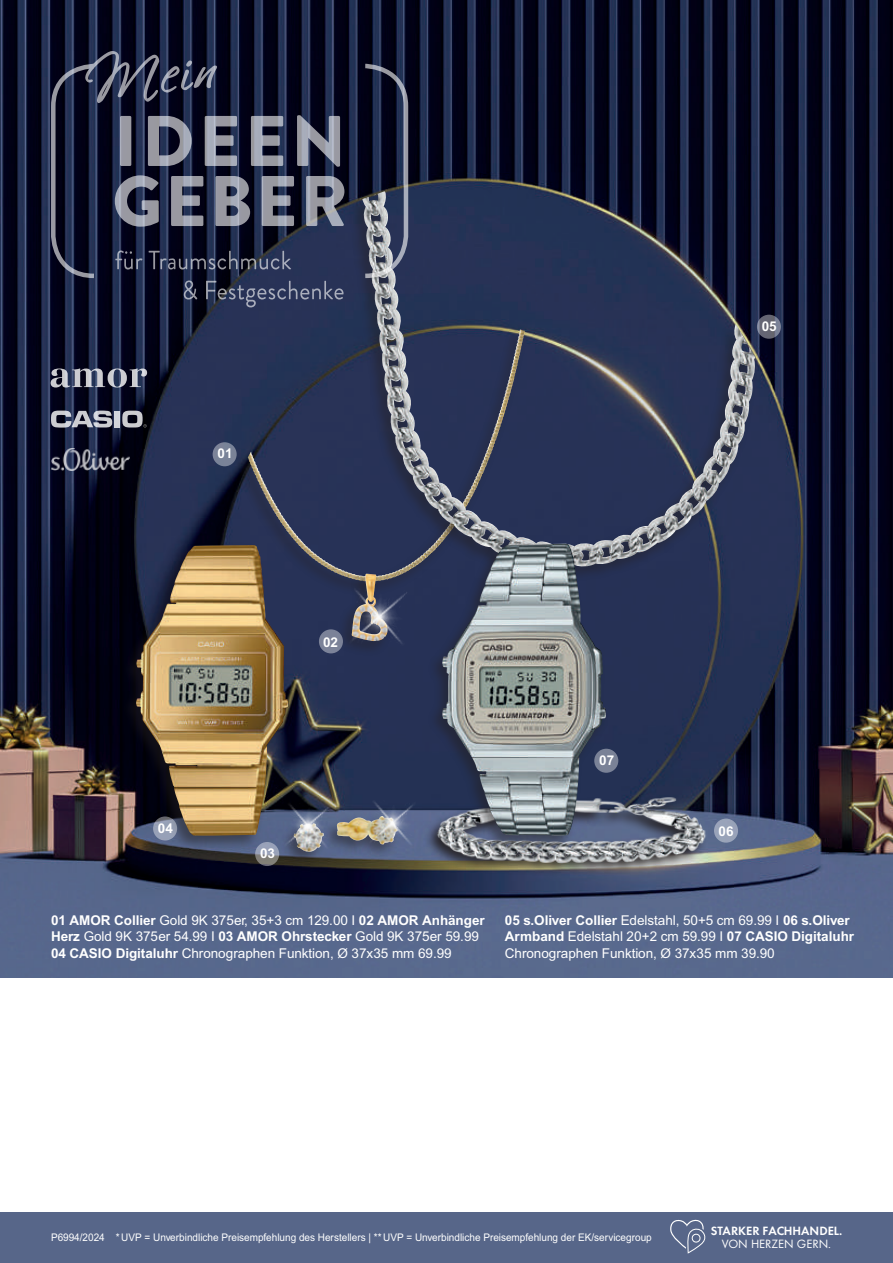
<style>
.page{position:relative;width:893px;height:1263px;background:#fff}
.page>*{position:absolute;margin:0;border:0;box-sizing:border-box;transform-origin:0 0}
.t1{font:13.5px/16.2px "Arial MT Pro";letter-spacing:-.005em;color:#fff}
.t2{font:700 13.5px "Arial MT Pro";color:#fff}
.t3{font:600 12.45px "Futura T";color:#fff}
.t4{font:12.45px "Futura T";color:#fff}
.t5{font:10.5px "Arial MT Pro";color:#fff;scale:.95 1}
.s1{font-weight:700}
</style>
<div class="page">
<img style="left:0;top:0;width:893px;height:978px">
<div style="left:0;top:1171px;width:893px;height:92px;background:#576689"></div>
<div style="left:0;top:978px;width:893px;height:234px;background:#fff"></div>
<div style="left:233px;top:327px;width:294px;height:269px;background:#231f20;opacity:.5"></div>
<div style="left:121px;top:542px;width:170px;height:308px;background:#231f20;opacity:.5"></div>
<img style="left:136px;top:545px;width:152px;height:291px">
<div style="left:348px;top:189px;width:410px;height:392px;background:#273256"></div>
<img style="left:362px;top:191px;width:394px;height:376px">
<img style="left:414px;top:771px;width:339px;height:116px">
<div style="left:427px;top:541px;width:182px;height:310px;background:#231f20;opacity:.5"></div>
<img style="left:442px;top:544px;width:153px;height:292px">
<svg style="left:50px;top:62px;width:360px;height:218px;background:#1f253e"></svg>
<svg style="left:115px;top:175px;width:229px;height:52px;background:#5e6273"></svg>
<svg style="left:120px;top:115px;width:220px;height:52px;background:#575a6d"></svg>
<svg style="left:85px;top:51px;width:132px;height:52px;background:#30354b"></svg>
<svg style="left:115px;top:250px;width:28px;height:19px"></svg>
<svg style="left:149px;top:251px;width:142px;height:18px;background:#33384e"></svg>
<svg style="left:184px;top:280px;width:13px;height:20px"></svg>
<svg style="left:206px;top:281px;width:138px;height:26px;background:#3c4563"></svg>
<img style="left:266px;top:783px;width:83px;height:85px">
<img style="left:321px;top:564px;width:109px;height:116px">
<img style="left:350px;top:780px;width:83px;height:85px">
<div style="left:213px;top:442px;width:24px;height:24px;background:#7a8398;border-radius:50%"></div>
<svg style="left:153px;top:816px;width:24px;height:24px"></svg>
<svg style="left:757px;top:315px;width:24px;height:24px"></svg>
<div style="left:319px;top:629px;width:24px;height:24px;background:#7b8298;border-radius:50%"></div>
<div style="left:594px;top:749px;width:24px;height:24px;background:#7a8297;border-radius:50%"></div>
<svg style="left:255px;top:842px;width:24px;height:24px"></svg>
<div style="left:714px;top:819px;width:24px;height:24px;background:#98a3b9;border-radius:50%"></div>
<svg style="left:51px;top:368px;width:96px;height:19px;background:#6b6f80"></svg>
<div style="left:114px;top:411px;width:6px;height:16px;background:#d2d5dc"></div>
<svg style="left:51px;top:411px;width:61px;height:17px"></svg>
<svg style="left:122px;top:410px;width:25px;height:18px"></svg>
<img style="left:51px;top:448px;width:78px;height:22px">
<svg style="left:670px;top:1219px;width:36px;height:34px"></svg>
<p class="t2" style="left:217px;top:446px;width:17px">01</p>
<p class="t2" style="left:762px;top:318px;width:17px">05</p>
<p class="t2" style="left:323px;top:634px;width:17px">02</p>
<p class="t2" style="left:599px;top:752px;width:17px">07</p>
<p class="t2" style="left:158px;top:820px;width:17px">04</p>
<p class="t2" style="left:260px;top:845px;width:17px">03</p>
<p class="t2" style="left:719px;top:823px;width:17px">06</p>
<p class="t1" style="left:51px;top:913px;width:435px"><span class="s1">01 AMOR Collier</span> Gold 9K 375er, 35+3 cm 129.00 I <span class="s1">02 AMOR Anhänger<br>Herz</span> Gold 9K 375er 54.99 I <span class="s1">03 AMOR Ohrstecker</span> Gold 9K 375er 59.99<br><span class="s1">04 CASIO Digitaluhr</span> Chronographen Funktion, Ø 37x35 mm 69.99</p>
<p class="t1" style="left:505px;top:913px;width:351px"><span class="s1">05 s.Oliver Collier</span> Edelstahl, 50+5 cm 69.99 I <span class="s1">06 s.Oliver<br>Armband</span> Edelstahl 20+2 cm 59.99 I <span class="s1">07 CASIO Digitaluhr<br></span>Chronographen Funktion, Ø 37x35 mm 39.90</p>
<p class="t5" style="left:51px;top:1231px;width:634px">P6994/2024 * UVP = Unverbindliche Preisempfehlung des Herstellers | ** UVP = Unverbindliche Preisempfehlung der EK/servicegroup</p>
<p class="t3" style="left:711px;top:1223px;width:133px">STARKER FACHHANDEL.</p>
<p class="t4" style="left:722px;top:1236px;width:111px">VON HERZEN GERN.</p>
</div>
